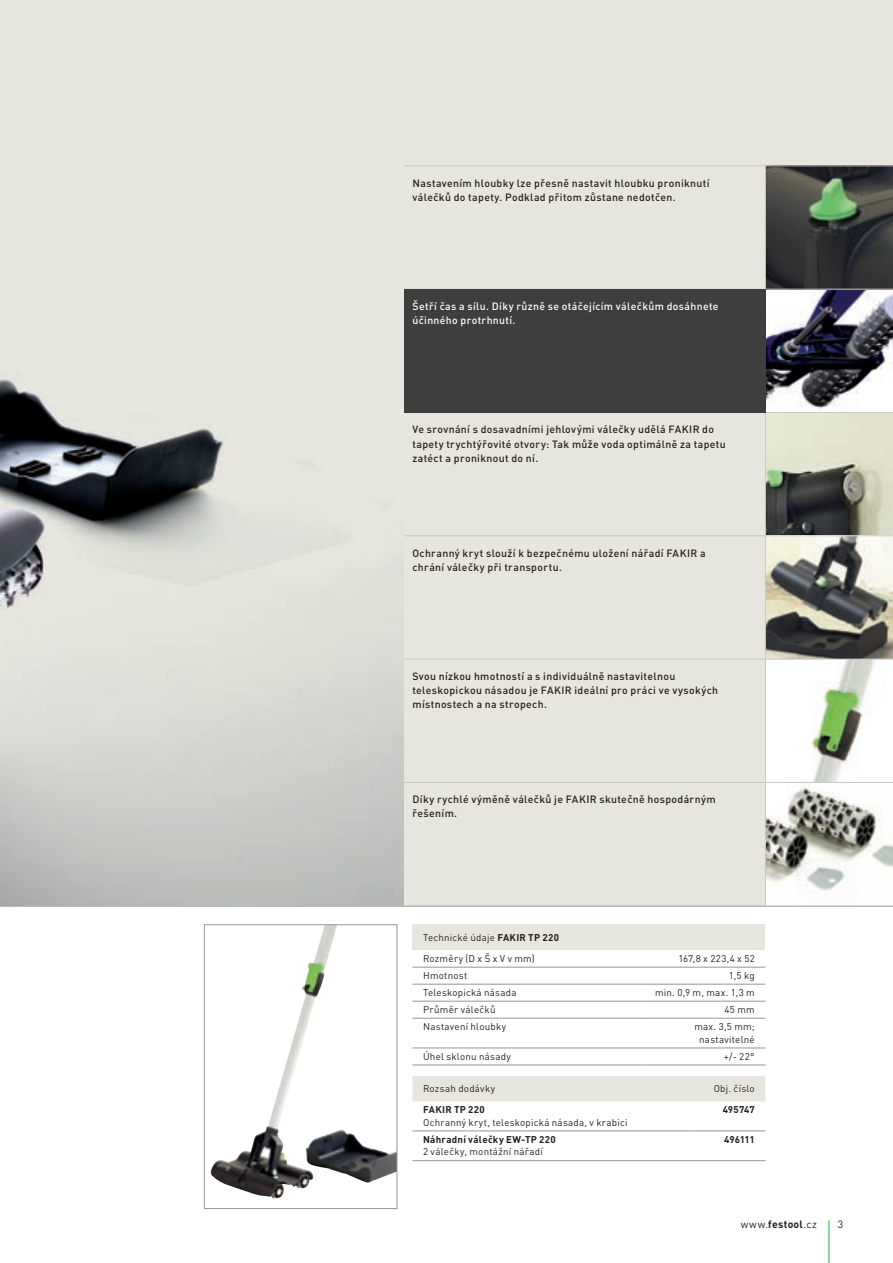
<style>
.page{position:relative;width:893px;height:1263px;background:#fff}
.page>*{position:absolute;margin:0;border:0;box-sizing:border-box;transform-origin:0 0}
.t1{font:500 10.5px/14.2px "DIN Pro";letter-spacing:.03em;color:#231f20}
.t2{font:500 10.5px/14.2px "DIN Pro";letter-spacing:.03em;color:#fff}
.t3{font:10.5px "DIN Pro";color:#231f20}
.t4{font:9.75px/20.7px "DIN Pro";letter-spacing:.025em;color:#231f20}
.t5{font:700 9.75px "DIN Pro";letter-spacing:.025em;color:#231f20}
.s1{font-weight:700}
</style>
<div class="page">
<div style="left:0;top:0;width:893px;height:906px;background:#e7e6de"></div>
<img style="left:766px;top:290px;width:127px;height:122px">
<svg style="left:766px;top:413px;width:127px;height:122px"></svg>
<svg style="left:766px;top:536px;width:127px;height:123px"></svg>
<svg style="left:766px;top:660px;width:127px;height:122px;background:#e3e9df"></svg>
<svg style="left:766px;top:783px;width:127px;height:123px;background:#cbcbc6"></svg>
<svg style="left:766px;top:167px;width:127px;height:122px;background:#3c423c"></svg>
<div style="left:412px;top:1076px;width:353px;height:25px;background:#e7e6de"></div>
<div style="left:412px;top:925px;width:353px;height:25px;background:#e7e6de"></div>
<img style="left:211px;top:926px;width:184px;height:272px">
<div style="left:204px;top:924px;width:193px;height:285px;border:1px solid #939598"></div>
<hr style="left:0;top:906px;width:893px;height:1px;background:#939598">
<hr style="left:404px;top:782px;width:489px;height:1px;background:#c7c8ca">
<hr style="left:404px;top:659px;width:489px;height:1px;background:#c7c8ca">
<hr style="left:404px;top:535px;width:489px;height:1px;background:#c7c8ca">
<hr style="left:404px;top:412px;width:489px;height:1px;background:#c7c8ca">
<hr style="left:404px;top:289px;width:489px;height:1px;background:#c7c8ca">
<hr style="left:404px;top:166px;width:489px;height:1px;background:#c7c8ca">
<hr style="left:828px;top:1220px;width:1px;height:43px;background:#1eb14b">
<hr style="left:765px;top:166px;width:1px;height:740px;background:#c7c8ca">
<img style="left:0;top:378px;width:404px;height:528px">
<div style="left:404px;top:289px;width:361px;height:124px;background:#3e3e3f"></div>
<svg style="left:777px;top:438px;width:3px;height:12px"></svg>
<hr style="left:412px;top:1130px;width:281px;height:1px;background:#939598">
<hr style="left:693px;top:1130px;width:72px;height:1px;background:#939598">
<hr style="left:412px;top:1160px;width:281px;height:1px;background:#939598">
<hr style="left:693px;top:1160px;width:72px;height:1px;background:#939598">
<hr style="left:412px;top:967px;width:234px;height:1px;background:#939598">
<hr style="left:646px;top:967px;width:119px;height:1px;background:#939598">
<hr style="left:412px;top:984px;width:234px;height:1px;background:#939598">
<hr style="left:646px;top:984px;width:119px;height:1px;background:#939598">
<hr style="left:412px;top:1001px;width:234px;height:1px;background:#939598">
<hr style="left:646px;top:1001px;width:119px;height:1px;background:#939598">
<hr style="left:412px;top:1018px;width:234px;height:1px;background:#939598">
<hr style="left:646px;top:1018px;width:119px;height:1px;background:#939598">
<hr style="left:412px;top:1048px;width:234px;height:1px;background:#939598">
<hr style="left:646px;top:1048px;width:119px;height:1px;background:#939598">
<hr style="left:412px;top:1065px;width:234px;height:1px;background:#939598">
<hr style="left:646px;top:1065px;width:119px;height:1px;background:#939598">
<p class="t1" style="left:412px;top:175px;width:298px">Nastavením hloubky lze přesně nastavit hloubku proniknutí válečků do tapety. Podklad přitom zůstane nedotčen.</p>
<p class="t2" style="left:412px;top:299px;width:308px">Šetří čas a sílu. Díky různě se otáčejícím válečkům dosáhnete účinného protrhnutí.</p>
<p class="t1" style="left:412px;top:422px;width:315px">Ve srovnání s dosavadními jehlovými válečky udělá FAKIR do tapety trychtýřovité otvory: Tak může voda optimálně za tapetu zatéct a proniknout do ní.</p>
<p class="t1" style="left:412px;top:545px;width:295px">Ochranný kryt slouží k bezpečnému uložení nářadí FAKIR a chrání válečky při transportu.</p>
<p class="t1" style="left:412px;top:668px;width:307px">Svou nízkou hmotností a s individuálně nastavitelnou teleskopickou násadou je FAKIR ideální pro práci ve vysokých místnostech a na stropech.</p>
<p class="t1" style="left:412px;top:792px;width:305px">Díky rychlé výměně válečků je FAKIR skutečně hospodárným řešením.</p>
<p class="t4" style="left:423px;top:927px;width:137px">Technické údaje <span class="s1">FAKIR TP 220<br></span>Rozměry (D x Š x V v mm)</p>
<p class="t4" style="left:678px;top:947px;width:78px">167,8 x 223,4 x 52</p>
<p class="t4" style="left:423px;top:964px;width:46px">Hmotnost</p>
<p class="t4" style="left:729px;top:964px;width:27px">1,5 kg</p>
<p class="t4" style="left:423px;top:981px;width:95px">Teleskopická násada</p>
<p class="t4" style="left:655px;top:981px;width:101px">min. 0,9 m, max. 1,3 m</p>
<p class="t4" style="left:423px;top:998px;width:74px">Průměr válečků</p>
<p class="t4" style="left:724px;top:998px;width:32px">45 mm</p>
<p class="t4" style="left:423px;top:1015px;width:85px">Nastavení hloubky</p>
<p class="t4" style="left:694px;top:1019px;width:62px;line-height:12.8px;text-align:center">max. 3,5 mm; nastavitelné</p>
<p class="t4" style="left:423px;top:1045px;width:89px">Úhel sklonu násady</p>
<p class="t4" style="left:724px;top:1045px;width:32px">+/- 22°</p>
<p class="t4" style="left:423px;top:1078px;width:74px">Rozsah dodávky</p>
<p class="t4" style="left:714px;top:1078px;width:43px">Obj. číslo</p>
<p class="t5" style="left:423px;top:1103px;width:63px">FAKIR TP 220</p>
<p class="t4" style="left:423px;top:1111px;width:206px">Ochranný kryt, teleskopická násada, v krabici</p>
<p class="t5" style="left:723px;top:1103px;width:34px">495747</p>
<p class="t5" style="left:423px;top:1132px;width:134px">Náhradní válečky EW-TP 220</p>
<p class="t4" style="left:423px;top:1141px;width:121px">2 válečky, montážní nářadí</p>
<p class="t5" style="left:724px;top:1132px;width:32px">496111</p>
<p class="t3" style="left:741px;top:1217px;width:77px">www.<span class="s1">festool</span>.cz</p>
<p class="t3" style="left:838px;top:1217px;width:7px">3</p>
</div>
